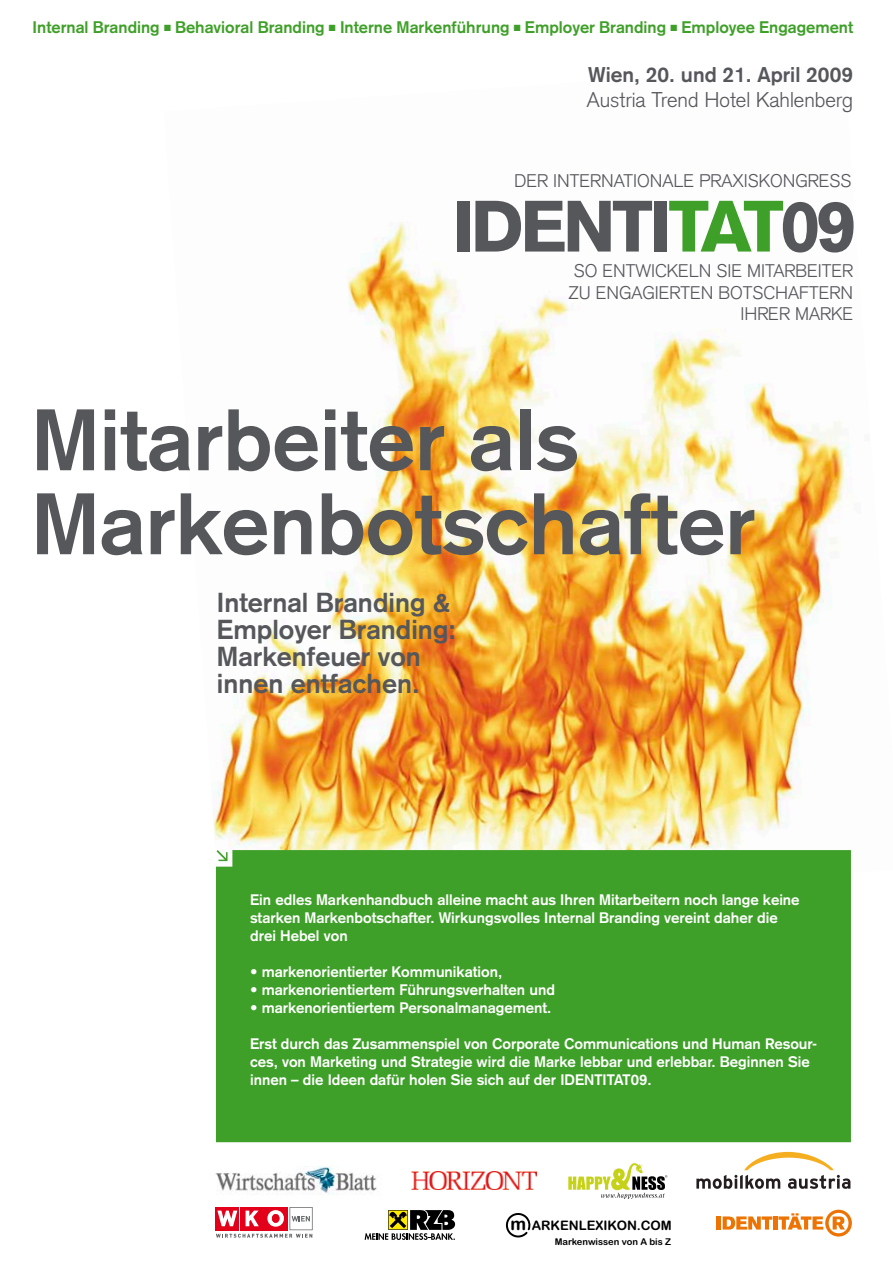
<style>
.page{position:relative;width:893px;height:1263px;background:#fff}
.page>*{position:absolute;margin:0;border:0;box-sizing:border-box;transform-origin:0 0}
.t1{font:700 85.5px/84px "Akzidenz Grotesk";color:#56575b}
.t2{font:900 71.25px "Akzidenz Grotesk";letter-spacing:-.05em;color:#56575b}
.t3{font:700 27px/27px "Akzidenz Grotesk";color:#56575b}
.t4{font:300 21px "Akzidenz Grotesk";color:#56575b}
.t5{font:700 21px "Akzidenz Grotesk";color:#56575b}
.t6{font:300 18px/21.6px "Akzidenz Grotesk";color:#56575b;text-align:right}
.t7{font:700 16.5px "Akzidenz Grotesk";color:#3fa029}
.t8{font:700 15px/18px "Akzidenz Grotesk";color:#fff}
.t9{font:13.05px "Arial Rounded MT Bold";color:#000}
.t10{font:9.3px "Arial Rounded MT Bold";color:#000}
.s1{color:#3fa029}
.s2{font-size:17.85px}
</style>
<div class="page">
<img style="left:213px;top:221px;width:639px;height:696px">
<div style="left:216px;top:850px;width:635px;height:292px;background:#3fa029"></div>
<svg style="left:217px;top:850px;width:11px;height:11px"></svg>
<svg style="left:568px;top:1163px;width:99px;height:36px"></svg>
<img style="left:215px;top:1166px;width:162px;height:29px">
<img style="left:411px;top:1171px;width:125px;height:18px">
<svg style="left:365px;top:1210px;width:90px;height:30px"></svg>
<div style="left:716px;top:1216px;width:5px;height:13px;background:#ed7404"></div>
<svg style="left:723px;top:1216px;width:49px;height:13px"></svg>
<hr style="left:773px;top:1216px;width:4px;height:13px;background:#ed7404">
<svg style="left:778px;top:1210px;width:74px;height:26px"></svg>
<svg style="left:696px;top:1152px;width:154px;height:37px"></svg>
<svg style="left:216px;top:1207px;width:97px;height:31px"></svg>
<svg style="left:506px;top:1213px;width:25px;height:25px"></svg>
<p class="t7" style="left:33px;top:18px;width:822px">Internal Branding ■ Behavioral Branding ■ Interne Markenführung ■ Employer Branding ■ Employee Engagement</p>
<h3 class="t5" style="left:588px;top:62px;width:266px">Wien, 20. und 21. April 2009</h3>
<h3 class="t4" style="left:587px;top:88px;width:268px">AUSTRIA TREND HOTEL KAHLENBERG</h3>
<p class="t6" style="left:514px;top:170px;width:49px">DER INTE</p>
<p class="t6" style="left:590px;top:170px;width:21px">RNATI</p>
<p class="t6" style="left:637px;top:170px;width:216px">ONALE PRAXISKONG RESS</p>
<h2 class="t2" style="left:452px;top:183px;width:406px">IDENTI<span class="s1">TAT</span>09</h2>
<p class="t6" style="left:574px;top:260px;width:152px">SO ENTWICKELN SIE</p>
<p class="t6" style="left:747px;top:260px;width:11px">MITA</p>
<p class="t6" style="left:784px;top:260px;width:21px">RBEITE</p>
<p class="t6" style="left:842px;top:260px;width:12px">R</p>
<p class="t6" style="left:568px;top:282px;width:39px">ZU ENGAGIE</p>
<p class="t6" style="left:669px;top:282px;width:23px">RTEN</p>
<p class="t6" style="left:718px;top:282px;width:57px">BOTSCHAFTE</p>
<p class="t6" style="left:740px;top:282px;width:112px">RN<br>IH RER MARKE</p>
<h1 class="t1" style="left:32px;top:398px;width:725px">Mitarbeiter als<br>Markenbotschafter</h1>
<h3 class="t3" style="left:217px;top:589px;width:241px">Internal Branding &amp;<br>Employer Branding:<br>Markenfeuer von innen entfachen.</h3>
<p class="t8" style="left:250px;top:890px;width:551px">Ein edles Markenhandbuch alleine macht aus Ihren Mitarbeitern noch lange keine starken Markenbotschafter. Wirkungsvolles Internal Branding vereint daher die drei Hebel von</p>
<p class="t8" style="left:250px;top:962px;width:254px">• markenorientierter Kommunikation,</p>
<p class="t8" style="left:250px;top:980px;width:306px">• markenorientiertem Führungsverhalten und</p>
<p class="t8" style="left:250px;top:998px;width:303px">• markenorientiertem Personalmanagement.</p>
<p class="t8" style="left:250px;top:1034px;width:569px">Erst durch das Zusammenspiel von Corporate Communications und Human Resour&shy;ces, von Marketing und Strategie wird die Marke lebbar und erlebbar. Beginnen Sie innen – die Ideen dafür holen Sie sich auf der IDENTITAT</p>
<p class="t8" style="left:631px;top:1070px;width:22px">09.</p>
<p class="t9" style="left:510px;top:1218px;width:163px"><span class="s2">m</span> ARKENLEXIKON.COM</p>
<p class="t10" style="left:555px;top:1236px;width:118px">Markenwissen von A bis Z</p>
</div>
